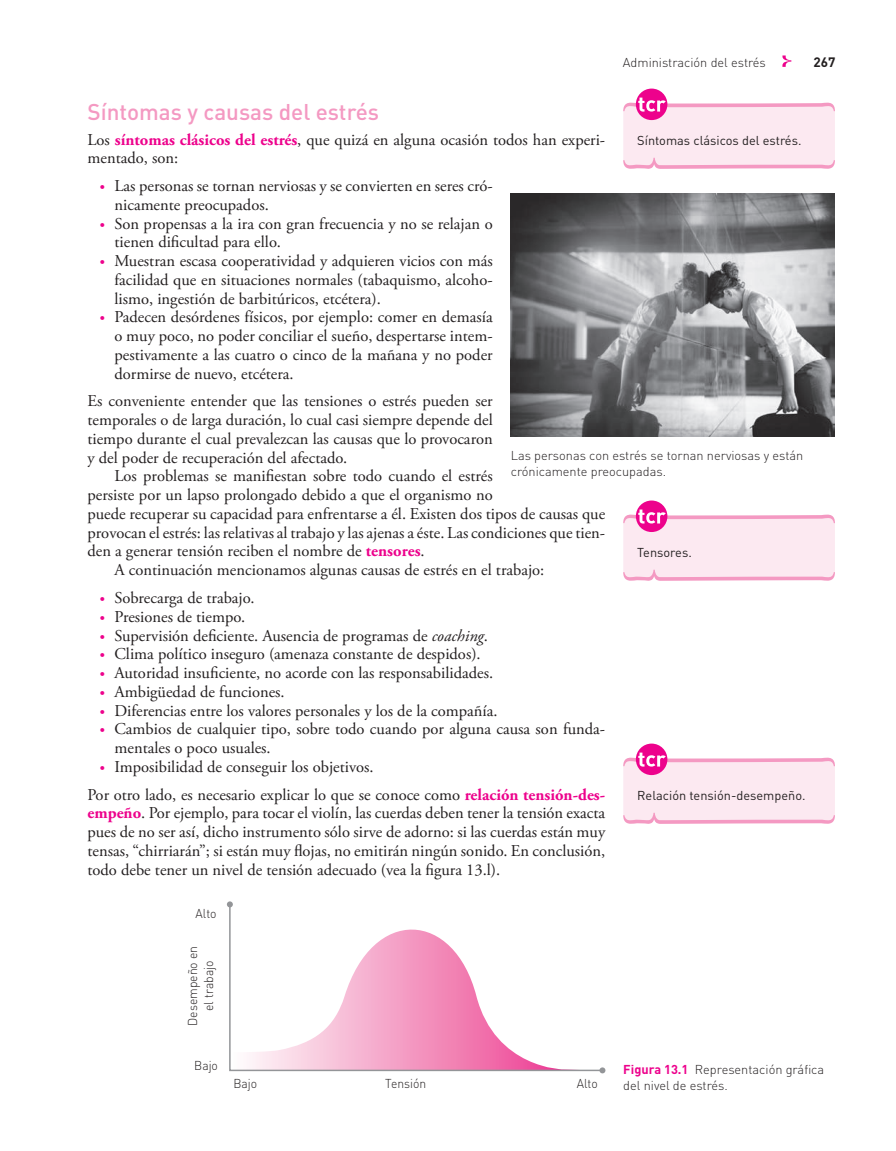
<style>
.page{position:relative;width:896px;height:1151px;background:#fff}
.page>*{position:absolute;margin:0;border:0;box-sizing:border-box;transform-origin:0 0}
.t1{font:500 22.5px "DIN Pro";color:#f499c2}
.t2{font:16.5px/18.8px "Adobe Garamond Pro";color:#231f20}
.t3{font:700 13.5px "DIN Pro";color:#231f20}
.t4{font:300 12.75px/15.8px "DIN Pro";color:#231f20}
.t5{font:12.75px "DIN Pro";color:#231f20}
.t6{font:300 12.75px/15.8px "DIN Pro";color:#231f20;text-align:center;scale:.95 1}
.t7{font:300 12.75px "DIN";color:#231f20}
.s1{font-weight:700;color:#ed028c}
.s2{font-family:"DIN Pro";font-weight:300;font-size:12px;color:#ed028c}
.s3{font-style:italic}
</style>
<div class="page">
<svg style="left:782px;top:55px;width:9px;height:12px"></svg>
<div style="left:635px;top:89px;width:32px;height:31px;background:#ed028c;border-radius:50%"></div>
<svg style="left:623px;top:98px;width:211px;height:71px;background:#fbdcea"></svg>
<img style="left:510px;top:193px;width:324px;height:244px">
<svg style="left:635px;top:500px;width:32px;height:32px"></svg>
<svg style="left:623px;top:509px;width:211px;height:72px;background:#fbdcea"></svg>
<svg style="left:635px;top:743px;width:32px;height:32px"></svg>
<svg style="left:623px;top:752px;width:211px;height:72px;background:#fbdcea"></svg>
<svg style="left:229px;top:907px;width:370px;height:165px"></svg>
<svg style="left:227px;top:901px;width:6px;height:6px"></svg>
<svg style="left:599px;top:1067px;width:6px;height:6px"></svg>
<p class="t7" style="left:623px;top:58px;width:144px">Administración del estrés</p>
<p class="t3" style="left:813px;top:57px;width:23px">267</p>
<p class="t1" style="left:87px;top:104px;width:293px">Síntomas y causas del estrés</p>
<p class="t2" style="left:87px;top:131px;width:519px">Los <span class="s1">síntomas clásicos del estrés</span>, que quizá en alguna ocasión todos han experi&shy;mentado, son:</p>
<p class="t2" style="left:114px;top:178px;width:379px;text-indent:-15px"><span class="s2">•</span> Las personas se tornan nerviosas y se convierten en seres cró&shy;nicamente preocupados.</p>
<p class="t2" style="left:114px;top:215px;width:380px;text-indent:-15px"><span class="s2">•</span> Son propensas a la ira con gran frecuencia y no se relajan o tienen dificultad para ello.</p>
<p class="t2" style="left:114px;top:253px;width:380px;text-align:justify;text-indent:-15px"><span class="s2">•</span> Muestran escasa cooperatividad y adquieren vicios con más facilidad que en situaciones normales (tabaquismo, alcoho&shy;lismo, ingestión de barbitúricos, etcétera).</p>
<p class="t2" style="left:114px;top:309px;width:380px;text-align:justify;text-indent:-15px"><span class="s2">•</span> Padecen desórdenes físicos, por ejemplo: comer en demasía o muy poco, no poder conciliar el sueño, despertarse intem&shy;pestivamente a las cuatro o cinco de la mañana y no poder dormirse de nuevo, etcétera.</p>
<p class="t2" style="left:87px;top:393px;width:406px">Es conveniente entender que las tensiones o estrés pueden ser</p>
<p class="t2" style="left:87px;top:412px;width:407px">temporales o de larga duración, lo cual casi siempre depende del</p>
<p class="t2" style="left:87px;top:431px;width:407px">tiempo durante el cual prevalezcan las causas que lo provocaron</p>
<p class="t2" style="left:87px;top:449px;width:261px">y del poder de recuperación del afectado.</p>
<p class="t2" style="left:114px;top:468px;width:380px">Los problemas se manifiestan sobre todo cuando el estrés</p>
<p class="t2" style="left:87px;top:487px;width:406px">persiste por un lapso prolongado debido a que el organismo no</p>
<p class="t2" style="left:87px;top:506px;width:519px">puede recuperar su capacidad para enfrentarse a él. Existen dos tipos de causas que</p>
<p class="t2" style="left:87px;top:524px;width:519px">provocan el estrés: las relativas al trabajo y las ajenas a éste. Las condiciones que tien -</p>
<p class="t2" style="left:87px;top:543px;width:339px">den a generar tensión reciben el nombre de <span class="s1">tensores</span>.</p>
<p class="t2" style="left:114px;top:562px;width:431px">A continuación mencionamos algunas causas de estrés en el trabajo:</p>
<p class="t2" style="left:99px;top:590px;width:157px"><span class="s2">•</span> Sobrecarga de trabajo.</p>
<p class="t2" style="left:99px;top:608px;width:148px"><span class="s2">•</span> Presiones de tiempo.</p>
<p class="t2" style="left:99px;top:627px;width:390px"><span class="s2">•</span> Supervisión deficiente. Ausencia de programas de <span class="s3">coaching</span>.</p>
<p class="t2" style="left:99px;top:646px;width:383px"><span class="s2">•</span> Clima político inseguro (amenaza constante de despidos).</p>
<p class="t2" style="left:99px;top:665px;width:395px"><span class="s2">•</span> Autoridad insuficiente, no acorde con las responsabilidades.</p>
<p class="t2" style="left:99px;top:683px;width:187px"><span class="s2">•</span> Ambigüedad de funciones.</p>
<p class="t2" style="left:99px;top:702px;width:400px"><span class="s2">•</span> Diferencias entre los valores personales y los de la compañía.</p>
<p class="t2" style="left:114px;top:721px;width:492px;text-indent:-15px"><span class="s2">•</span> Cambios de cualquier tipo, sobre todo cuando por alguna causa son funda&shy;mentales o poco usuales.</p>
<p class="t2" style="left:87px;top:754px;width:519px;line-height:27.8px;text-indent:12px"><span class="s2">•</span> Imposibilidad de conseguir los objetivos.<br>Por otro lado, es necesario explicar lo que se conoce como <span class="s1">relación tensión-des-</span></p>
<p class="t2" style="left:87px;top:805px;width:519px;text-align:justify"><span class="s1">empeño</span>. Por ejemplo, para tocar el violín, las cuerdas deben tener la tensión exacta pues de no ser así, dicho instrumento sólo sirve de adorno: si las cuerdas están muy tensas, “chirriarán”; si están muy flojas, no emitirán ningún sonido. En conclusión, todo debe tener un nivel de tensión adecuado (vea la figura 13.l).</p>
<p class="t5" style="left:637px;top:135px;width:166px">Síntomas clásicos del estrés.</p>
<p class="t4" style="left:510px;top:449px;width:294px">Las personas con estrés se tornan nerviosas y están crónicamente preocupadas.</p>
<p class="t5" style="left:637px;top:547px;width:56px">Tensores.</p>
<p class="t5" style="left:637px;top:790px;width:170px">Relación tensión-desempeño.</p>
<p class="t6" style="left:195px;top:907px;width:24px">Alto</p>
<p class="t6" style="left:186px;top:1026px;width:85px;rotate:-90deg">Desempeño en el trabajo</p>
<p class="t6" style="left:194px;top:1059px;width:27px">Bajo</p>
<p class="t6" style="left:385px;top:1077px;width:45px">Tensión</p>
<p class="t6" style="left:233px;top:1077px;width:27px">Bajo</p>
<p class="t6" style="left:576px;top:1077px;width:24px">Alto</p>
<p class="t4" style="left:623px;top:1063px;width:202px"><span class="s1">Figura 13.1</span> Representación gráfica del nivel de estrés.</p>
</div>
